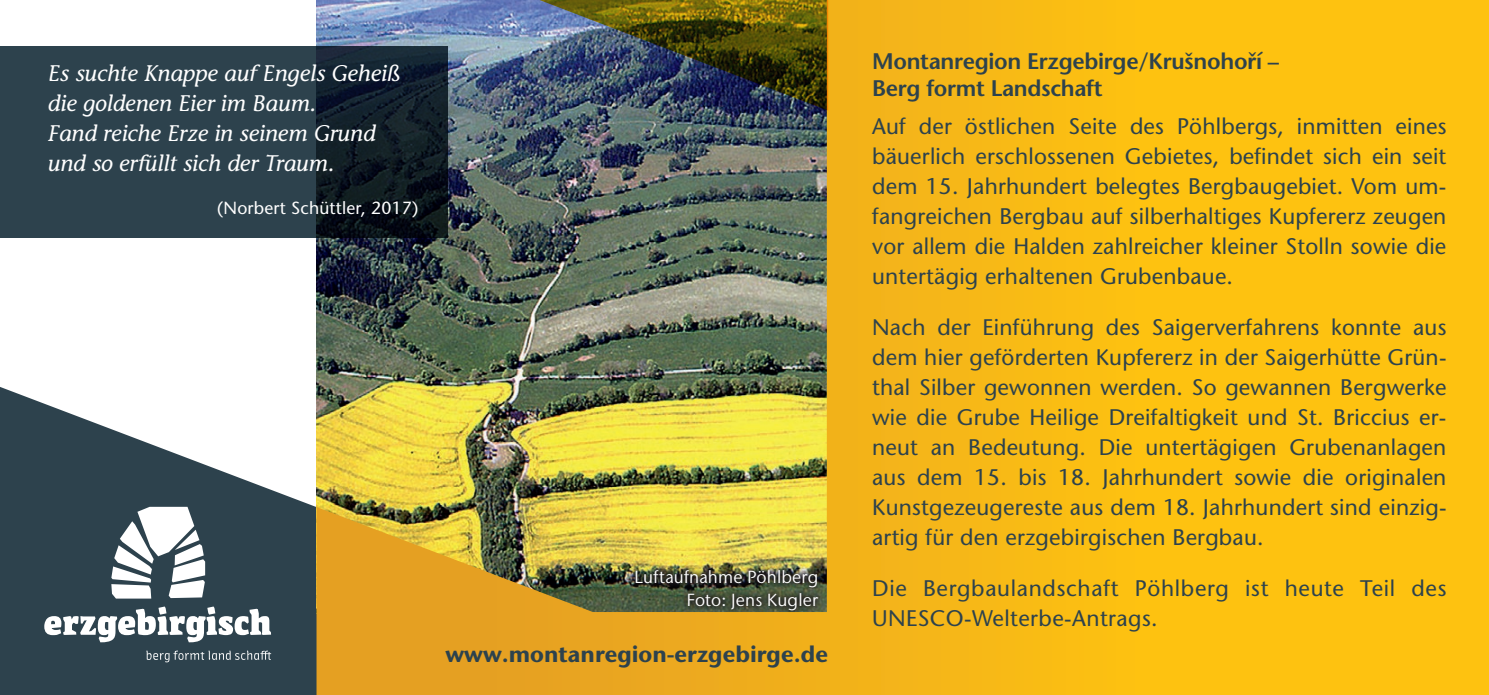
<style>
.page{position:relative;width:1489px;height:695px;background:#fff}
.page>*{position:absolute;margin:0;border:0;box-sizing:border-box;transform-origin:0 0}
.t1{font:22.5px/30px "Stone Sans";letter-spacing:.01em;color:#2d424d}
.t2{font:italic 22.5px/30px "Stone Informal";color:#fff}
.t3{font:600 22.5px/27.5px "Stone Sans";letter-spacing:-.015em;color:#2d424d}
.t4{font:700 22.5px "Stone Sans IIITC Pro";color:#2d424d}
.t5{font:22.5px "Stone Sans";letter-spacing:.03em;color:#2d424d}
.t6{font:17.5px/22.5px "Stone Sans IIITC Pro";letter-spacing:.01em;color:#fff;text-align:right}
.t7{font:17.5px "Stone Sans";letter-spacing:.01em;color:#fff}
.s1{font-family:"Stone Sans IIITC Pro"}
</style>
<div class="page">
<svg style="left:0;top:387px;width:316px;height:307px;fill:#2d424d"></svg>
<svg style="left:111px;top:506px;width:94px;height:92px"></svg>
<svg style="left:44px;top:606px;width:227px;height:36px"></svg>
<svg style="left:146px;top:650px;width:125px;height:12px"></svg>
<img style="left:316px;top:0;width:1172px;height:694px">
<img style="left:316px;top:0;width:512px;height:111px">
<svg style="left:0;top:46px;width:448px;height:191px;background:#243741"></svg>
<p class="t2" style="left:48px;top:58px;width:353px">Es suchte Knappe auf Engels Geheiß die goldenen Eier im Baum.<br>Fand reiche Erze in seinem Grund und so erfüllt sich der Traum.</p>
<p class="t7" style="left:217px;top:197px;width:203px">(Norbert Schüttler, 2017(</p>
<p class="t6" style="left:634px;top:565px;width:185px">Luftaufnahme Pöhlberg<br>Foto: Jens Kugler</p>
<p class="t4" style="left:445px;top:639px;width:384px">www.montanregion-erzgebirge.de</p>
<p class="t3" style="left:872px;top:47px;width:408px">Montanregion Erzgebirge/Krušnoho<span class="s1">ř</span>í –<br>Berg formt Landschaft</p>
<p class="t1" style="left:872px;top:111px;width:575px">Auf<br>bäuerlich erschlossenen Gebietes, befindet sich ein seit</p>
<p class="t1" style="left:872px;top:201px;width:576px">fangreichen Bergbau auf silberhaltiges Kupfererz zeugen</p>
<p class="t1" style="left:918px;top:111px;width:35px">der</p>
<p class="t1" style="left:964px;top:111px;width:92px">östlichen</p>
<p class="t1" style="left:1129px;top:111px;width:35px">des</p>
<p class="t1" style="left:1176px;top:111px;width:108px">Pöhlbergs,</p>
<p class="t1" style="left:1068px;top:111px;width:50px">Seite</p>
<p class="t1" style="left:1296px;top:111px;width:87px">inmitten</p>
<p class="t1" style="left:1395px;top:111px;width:52px">eines</p>
<p class="t1" style="left:872px;top:171px;width:575px">dem 15. Jahrhundert belegtes Bergbaugebiet. Vom um-</p>
<p class="t1" style="left:872px;top:231px;width:575px">vor allem die Halden zahlreicher kleiner Stolln sowie die untertägig erhaltenen Grubenbaue.</p>
<p class="t1" style="left:1412px;top:312px;width:35px">aus</p>
<p class="t1" style="left:872px;top:312px;width:55px">Nach</p>
<p class="t1" style="left:937px;top:312px;width:35px">der</p>
<p class="t1" style="left:982px;top:312px;width:113px">Einführung</p>
<p class="t1" style="left:1105px;top:312px;width:35px">des</p>
<p class="t1" style="left:1151px;top:312px;width:169px">Saigerverfahrens</p>
<p class="t1" style="left:1330px;top:312px;width:72px">konnte</p>
<p class="t1" style="left:872px;top:342px;width:576px">dem hier geförderten Kupfererz in der Saigerhütte Grün-</p>
<p class="t1" style="left:872px;top:372px;width:576px">thal Silber gewonnen werden. So gewannen Bergwerke</p>
<p class="t1" style="left:872px;top:402px;width:575px">wie die Grube Heilige Dreifaltigkeit und St. Briccius er-</p>
<p class="t1" style="left:1345px;top:462px;width:103px">originalen</p>
<p class="t1" style="left:968px;top:432px;width:119px">Bedeutung.</p>
<p class="t1" style="left:1289px;top:432px;width:158px">Grubenanlagen</p>
<p class="t1" style="left:1098px;top:432px;width:35px">Die</p>
<p class="t1" style="left:1145px;top:432px;width:133px">untertägigen</p>
<p class="t1" style="left:872px;top:432px;width:47px">neut</p>
<p class="t1" style="left:930px;top:432px;width:26px">an</p>
<p class="t1" style="left:917px;top:462px;width:47px">dem</p>
<p class="t1" style="left:1018px;top:462px;width:29px">bis</p>
<p class="t1" style="left:1102px;top:462px;width:122px">Jahrhundert</p>
<p class="t1" style="left:1302px;top:462px;width:32px">die</p>
<p class="t1" style="left:1234px;top:462px;width:58px">sowie</p>
<p class="t1" style="left:974px;top:462px;width:34px">15.</p>
<p class="t1" style="left:1058px;top:462px;width:34px">18.</p>
<p class="t1" style="left:872px;top:462px;width:35px">aus</p>
<p class="t1" style="left:872px;top:492px;width:576px">Kunstgezeugereste aus dem 18. Jahrhundert sind einzig-</p>
<p class="t1" style="left:872px;top:522px;width:393px">artig für den erzgebirgischen Bergbau.</p>
<p class="t5" style="left:923px;top:575px;width:197px">Bergbaulandschaft</p>
<p class="t5" style="left:1134px;top:575px;width:96px">Pöhlberg</p>
<p class="t1" style="left:872px;top:573px;width:287px">Die<br>UNESCO-Welterbe-Antrags.</p>
<p class="t1" style="left:1245px;top:573px;width:25px">ist</p>
<p class="t1" style="left:1284px;top:573px;width:61px">heute</p>
<p class="t1" style="left:1360px;top:573px;width:37px">Teil</p>
<p class="t1" style="left:1411px;top:573px;width:36px">des</p>
</div>
